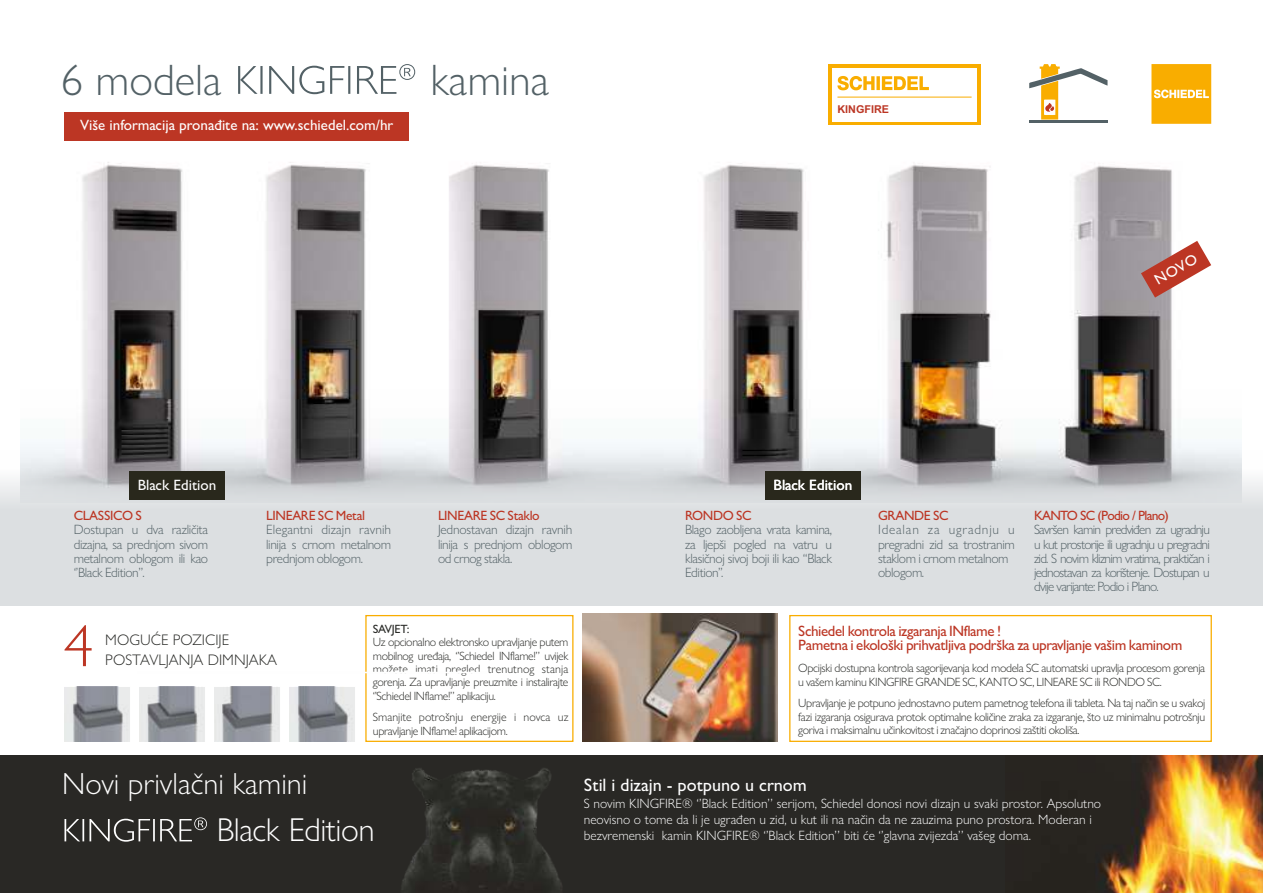
<style>
.page{position:relative;width:1263px;height:893px;background:#fff}
.page>*{position:absolute;margin:0;border:0;box-sizing:border-box;transform-origin:0 0}
.t1{font:300 44.25px "Gill Sans Nova";color:#536166}
.t2{font:300 33.3px "Gill Sans Nova";letter-spacing:-.015em;color:#fefefe}
.t3{font:300 30.6px "Gill Sans Nova";color:#fefefe}
.t4{font:18px "Gill Sans Nova";color:#fefefe}
.t5{font:300 15.3px/20px "Gill Sans Nova";color:#2a2b28}
.t6{font:15px/13.6px "Gill Sans Nova";letter-spacing:-.03em;color:#bc3624}
.t7{font:15px "Gill Sans Nova";color:#fefefe}
.t8{font:300 13.5px/14.1px "Gill Sans Nova";letter-spacing:-.03em;color:#536166;text-align:justify}
.t9{font:300 13.5px/15.8px "Gill Sans Nova";color:#fefefe}
.t10{font:13.5px "Gill Sans Nova";letter-spacing:-.03em;color:#bc3624}
.t11{font:13.5px "Gill Sans Nova";letter-spacing:-.055em;color:#bc3624}
.t12{font:300 12px/13.4px "Gill Sans Nova";letter-spacing:-.03em;color:#2a2b28}
.t13{font:12px "Gill Sans Nova";letter-spacing:-.03em;color:#2a2b28}
.t14{font:700 10.8px "Arial";color:#bc3624}
</style>
<div class="page">
<img style="left:20px;top:162px;width:1221px;height:288px">
<svg style="left:0;top:450px;width:1263px;height:156px;background:#d3d5d8"></svg>
<div style="left:0;top:755px;width:1263px;height:138px;background:#292825"></div>
<img style="left:1099px;top:755px;width:164px;height:138px">
<svg style="left:64px;top:817px;width:143px;height:25px"></svg>
<img style="left:401px;top:768px;width:161px;height:125px">
<svg style="left:65px;top:625px;width:27px;height:41px"></svg>
<img style="left:65px;top:687px;width:65px;height:54px">
<img style="left:139px;top:687px;width:66px;height:54px">
<img style="left:214px;top:687px;width:66px;height:54px">
<img style="left:289px;top:687px;width:66px;height:54px">
<div style="left:365px;top:615px;width:208px;height:127px;border:1px solid #f9ad00"></div>
<div style="left:789px;top:615px;width:423px;height:127px;border:1px solid #f9ad00"></div>
<img style="left:583px;top:614px;width:195px;height:128px">
<svg style="left:238px;top:64px;width:177px;height:30px"></svg>
<div style="left:64px;top:112px;width:345px;height:28px;background:#bc3624"></div>
<div style="left:130px;top:471px;width:95px;height:28px;background:#29281c"></div>
<div style="left:765px;top:471px;width:95px;height:28px;background:#29281c"></div>
<svg style="left:1141px;top:241px;width:70px;height:57px"></svg>
<div style="left:828px;top:64px;width:153px;height:61px;background:#f9ad00"></div>
<div style="left:832px;top:68px;width:145px;height:53px;background:#fff"></div>
<svg style="left:837px;top:76px;width:92px;height:14px"></svg>
<hr style="left:837px;top:97px;width:134px;height:1px;background:#f9ad00">
<svg style="left:1151px;top:64px;width:60px;height:60px;background:#f9b416"></svg>
<hr style="left:1029px;top:120px;width:79px;height:2px;background:#536166">
<svg style="left:1029px;top:64px;width:78px;height:56px"></svg>
<hr style="left:138px;top:672px;width:349px;height:1px;background:#fefefe">
<h1 class="t1" style="left:61px;top:64px;width:162px">6 modela</h1>
<h1 class="t1" style="left:431px;top:64px;width:120px">kamina</h1>
<p class="t7" style="left:80px;top:119px;width:315px">Više informacija pronađite na: www.schiedel.com/hr</p>
<p class="t14" style="left:837px;top:105px;width:53px">KINGFIRE</p>
<p class="t7" style="left:1153px;top:277px;width:48px;rotate:-30deg">NOVO</p>
<p class="t7" style="left:138px;top:480px;width:80px">Black Edition</p>
<p class="t7" style="left:774px;top:480px;width:80px">Black Edition</p>
<p class="t10" style="left:74px;top:511px;width:70px">CLASSICO S</p>
<p class="t8" style="left:74px;top:524px;width:136px">Dostupan u dva različita dizajna, sa prednjom sivom metalnom oblogom ili kao ‘’Black Edition’’.</p>
<p class="t10" style="left:266px;top:511px;width:100px">LINEARE SC Metal</p>
<p class="t8" style="left:266px;top:524px;width:126px">Elegantni dizajn ravnih linija s crnom metalnom prednjom oblogom.</p>
<p class="t10" style="left:438px;top:511px;width:103px">LINEARE SC Staklo</p>
<p class="t8" style="left:438px;top:524px;width:136px">Jednostavan dizajn ravnih linija s prednjom oblogom od crnog stakla.</p>
<p class="t10" style="left:685px;top:511px;width:68px">RONDO SC</p>
<p class="t8" style="left:685px;top:524px;width:148px">Blago zaobljena vrata kamina, za ljepši pogled na vatru u klasičnoj sivoj boji ili kao “Black Edition”.</p>
<p class="t10" style="left:878px;top:511px;width:72px">GRANDE SC</p>
<p class="t8" style="left:878px;top:524px;width:138px">Idealan za ugradnju u pregradni zid sa trostranim staklom i crnom metalnom</p>
<p class="t8" style="left:878px;top:566px;width:48px">oblogom.</p>
<p class="t11" style="left:1034px;top:511px;width:136px">KANTO SC (Podio / Plano)</p>
<p class="t8" style="left:1034px;top:524px;width:177px">Savršen kamin predviđen za ugradnju u kut prostorije ili ugradnju u pregradni zid. S novim kliznim vratima, praktičan i jednostavan za korištenje. Dostupan u dvije varijante: Podio i Plano.</p>
<p class="t5" style="left:105px;top:632px;width:173px">MOGUĆE POZICIJE<br>POSTAVLJANJA DIMNJAKA</p>
<p class="t13" style="left:373px;top:625px;width:38px">SAVJET:</p>
<p class="t6" style="left:798px;top:626px;width:386px">Schiedel kontrola izgaranja INflame !<br>Pametna i ekološki prihvatljiva podrška za upravljanje vašim kaminom</p>
<p class="t12" style="left:373px;top:637px;width:197px;text-align:justify">Uz opcionalno elektronsko upravljanje putem mobilnog uređaja, ‘’Schiedel INflame!’’ uvijek možete imati pregled trenutnog stanja gorenja. Za upravljanje preuzmite i instalirajte ‘’Schiedel INflame!’’ aplikaciju.</p>
<p class="t12" style="left:798px;top:663px;width:409px">Opcijski dostupna kontrola sagorijevanja kod modela SC automatski upravlja procesom gorenja u vašem kaminu KINGFIRE GRANDE SC, KANTO SC, LINEARE SC ili RONDO SC.</p>
<p class="t12" style="left:798px;top:698px;width:409px;text-align:justify">Upravljanje je potpuno jednostavno putem pametnog telefona ili tableta. Na taj način se u svakoj fazi izgaranja osigurava protok optimalne količine zraka za izgaranje, što uz minimalnu potrošnju goriva i maksimalnu učinkovitost i značajno doprinosi zaštiti okoliša.</p>
<p class="t12" style="left:373px;top:712px;width:197px">Smanjite potrošnju energije i novca uz upravljanje INflame! aplikacijom.</p>
<h3 class="t3" style="left:62px;top:773px;width:247px">Novi privlačni kamini</h3>
<h2 class="t2" style="left:217px;top:819px;width:159px">Black Edition</h2>
<h3 class="t4" style="left:584px;top:779px;width:224px">Stil i dizajn - potpuno u crnom</h3>
<p class="t9" style="left:584px;top:797px;width:519px">S novim KINGFIRE® ‘’Black Edition’’ serijom, Schiedel donosi novi dizajn u svaki prostor. Apsolutno neovisno o tome da li je ugrađen u zid, u kut ili na način da ne zauzima puno prostora. Moderan i bezvremenski kamin KINGFIRE® ‘’Black Edition’’ biti će ‘’glavna zvijezda’’ vašeg doma.</p>
</div>
